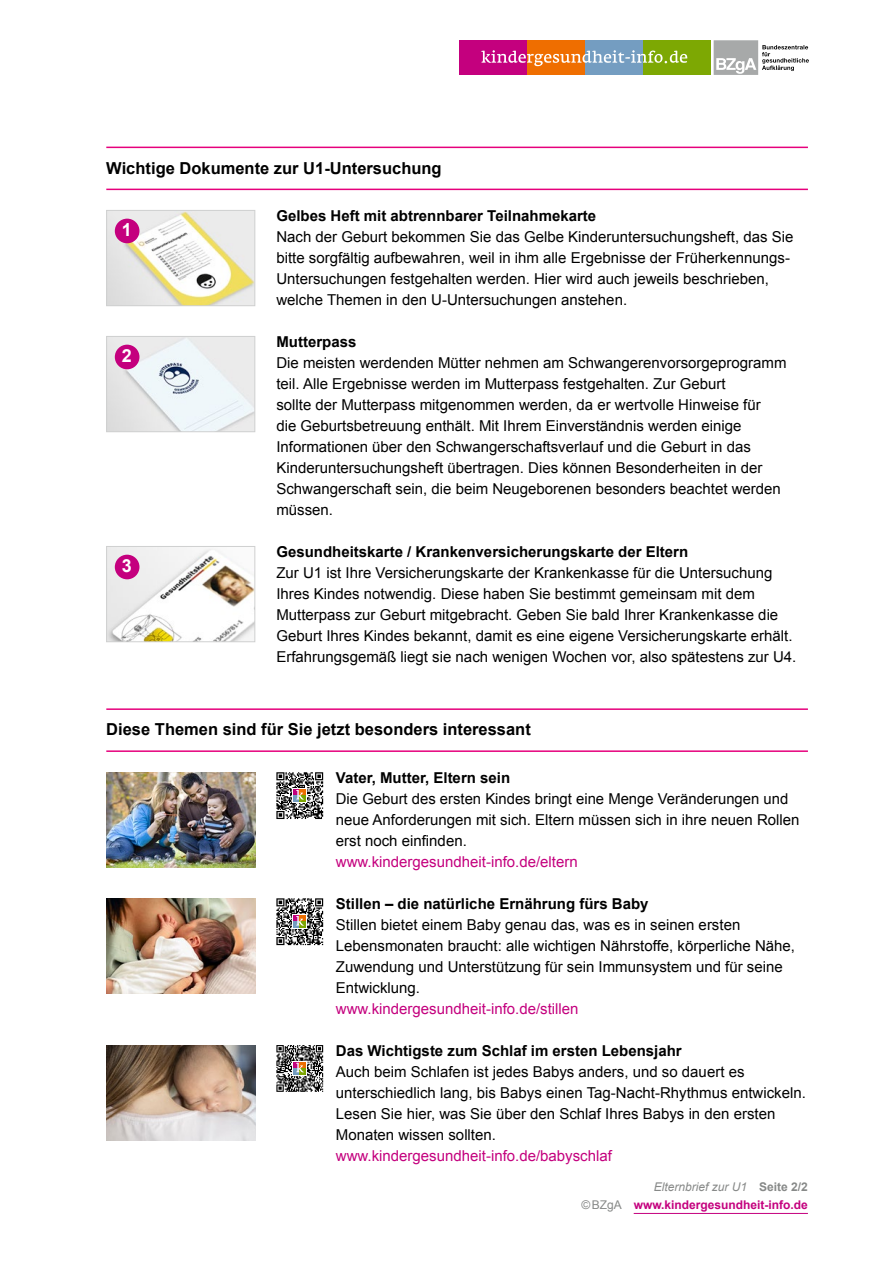
<style>
.page{position:relative;width:893px;height:1263px;background:#fff}
.page>*{position:absolute;margin:0;border:0;box-sizing:border-box;transform-origin:0 0}
.t1{font:700 18px "Arial";color:#fff}
.Kiges_PDF-Formate_H1_h2_kurzer_Abstand{font:700 16.5px "Arial";color:#000}
.Kiges_PDF-Formate_Aufzählungen_mit_Bild_{font:15px/21px "Arial";color:#000}
.Kiges_PDF-Formate_Aufzählungen_mit_Bild_-2{font:700 15px "Arial";color:#000}
.Kiges_PDF-Formate_Aufzählungen_mit_Bild_-3{font:15px "Arial";color:#c4007e}
.t2{font:700 12px/18px "Arial";color:#c4007e;text-align:right}
.s1{font-weight:400;font-style:italic;color:#878988}
.s2{color:#878988}
.s3{font-weight:400;color:#878988}
</style>
<div class="page">
<hr style="left:106px;top:147px;width:702px;height:1px;background:#e6007c">
<hr style="left:106px;top:189px;width:702px;height:1px;background:#e6007c">
<hr style="left:106px;top:708px;width:702px;height:2px;background:#e6007c">
<hr style="left:106px;top:750px;width:702px;height:2px;background:#e6007c">
<svg style="left:276px;top:772px;width:47px;height:47px"></svg>
<svg style="left:276px;top:898px;width:47px;height:47px"></svg>
<svg style="left:276px;top:1045px;width:47px;height:47px"></svg>
<img style="left:108px;top:212px;width:145px;height:92px">
<div style="left:106px;top:210px;width:149px;height:96px;border:1px solid #cfd0d0"></div>
<div style="left:115px;top:219px;width:24px;height:24px;background:#c4007e;border-radius:50%"></div>
<img style="left:108px;top:338px;width:145px;height:92px">
<div style="left:106px;top:336px;width:149px;height:96px;border:1px solid #cfd0d0"></div>
<div style="left:115px;top:345px;width:24px;height:24px;background:#c4007e;border-radius:50%"></div>
<img style="left:108px;top:548px;width:145px;height:92px">
<div style="left:106px;top:546px;width:149px;height:96px;border:1px solid #cfd0d0"></div>
<div style="left:115px;top:555px;width:24px;height:24px;background:#c4007e;border-radius:50%"></div>
<img style="left:106px;top:772px;width:149px;height:96px">
<img style="left:106px;top:898px;width:149px;height:96px">
<img style="left:106px;top:1045px;width:149px;height:96px">
<hr style="left:634px;top:1213px;width:174px;height:1px;background:#c4007e">
<div style="left:459px;top:40px;width:68px;height:35px;background:#c4007e"></div>
<div style="left:527px;top:40px;width:58px;height:35px;background:#ef6e00"></div>
<div style="left:585px;top:40px;width:58px;height:35px;background:#749dc1"></div>
<div style="left:643px;top:40px;width:68px;height:35px;background:#7da803"></div>
<svg style="left:481px;top:50px;width:206px;height:16px"></svg>
<svg style="left:714px;top:40px;width:95px;height:35px"></svg>
<h2 class="Kiges_PDF-Formate_H1_h2_kurzer_Abstand" style="left:106px;top:157px;width:337px">Wichtige Dokumente zur U1-Untersuchung</h2>
<h3 class="Kiges_PDF-Formate_Aufzählungen_mit_Bild_-2" style="left:276px;top:206px;width:321px">Gelbes Heft mit abtrennbarer Teilnahmekarte</h3>
<p class="Kiges_PDF-Formate_Aufzählungen_mit_Bild_" style="left:276px;top:226px;width:518px">Nach der Geburt bekommen Sie das Gelbe Kinderuntersuchungsheft, das Sie bitte sorgfältig aufbewahren, weil in ihm alle Ergebnisse der Früherkennungs-Untersuchungen festgehalten werden. Hier wird auch jeweils beschrieben, welche Themen in den U-Untersuchungen anstehen.</p>
<h3 class="Kiges_PDF-Formate_Aufzählungen_mit_Bild_-2" style="left:276px;top:332px;width:82px">Mutterpass</h3>
<p class="Kiges_PDF-Formate_Aufzählungen_mit_Bild_" style="left:276px;top:352px;width:512px">Die meisten werdenden Mütter nehmen am Schwangerenvorsorgeprogramm teil. Alle Ergebnisse werden im Mutterpass festgehalten. Zur Geburt<br>sollte der Mutterpass mitgenommen werden, da er wertvolle Hinweise für<br>die Geburtsbetreuung enthält. Mit Ihrem Einverständnis werden einige Informationen über den Schwangerschaftsverlauf und die Geburt in das Kinderuntersuchungsheft übertragen. Dies können Besonderheiten in der Schwangerschaft sein, die beim Neugeborenen besonders beachtet werden müssen.</p>
<h3 class="Kiges_PDF-Formate_Aufzählungen_mit_Bild_-2" style="left:276px;top:542px;width:413px">Gesundheitskarte / Krankenversicherungskarte der Eltern</h3>
<p class="Kiges_PDF-Formate_Aufzählungen_mit_Bild_" style="left:276px;top:562px;width:521px">Zur U1 ist Ihre Versicherungskarte der Krankenkasse für die Untersuchung Ihres Kindes notwendig. Diese haben Sie bestimmt gemeinsam mit dem Mutterpass zur Geburt mitgebracht. Geben Sie bald Ihrer Krankenkasse die Geburt Ihres Kindes bekannt, damit es eine eigene Versicherungskarte erhält.<br>Erfahrungsgemäß liegt sie nach wenigen Wochen vor, also spätestens zur U4.</p>
<p class="t1" style="left:122px;top:218px;width:12px">1</p>
<p class="t1" style="left:122px;top:344px;width:12px">2</p>
<p class="t1" style="left:122px;top:554px;width:12px">3</p>
<h2 class="Kiges_PDF-Formate_H1_h2_kurzer_Abstand" style="left:106px;top:719px;width:426px">Diese Themen sind für Sie jetzt besonders interessant</h2>
<h2 class="Kiges_PDF-Formate_Aufzählungen_mit_Bild_-2" style="left:336px;top:767px;width:176px">Vater, Mutter, Eltern sein</h2>
<p class="Kiges_PDF-Formate_Aufzählungen_mit_Bild_" style="left:336px;top:788px;width:465px">Die Geburt des ersten Kindes bringt eine Menge Veränderungen und neue Anforderungen mit sich. Eltern müssen sich in ihre neuen Rollen erst noch einfinden.</p>
<p class="Kiges_PDF-Formate_Aufzählungen_mit_Bild_-3" style="left:336px;top:851px;width:243px">www.kindergesundheit-info.de/eltern</p>
<h2 class="Kiges_PDF-Formate_Aufzählungen_mit_Bild_-2" style="left:336px;top:893px;width:314px">Stillen – die natürliche Ernährung fürs Baby</h2>
<p class="Kiges_PDF-Formate_Aufzählungen_mit_Bild_" style="left:336px;top:914px;width:461px">Stillen bietet einem Baby genau das, was es in seinen ersten Lebensmonaten braucht: alle wichtigen Nährstoffe, körperliche Nähe, Zuwendung und Unterstützung für sein Immunsystem und für seine Entwicklung.</p>
<p class="Kiges_PDF-Formate_Aufzählungen_mit_Bild_-3" style="left:336px;top:998px;width:244px">www.kindergesundheit-info.de/stillen</p>
<h2 class="Kiges_PDF-Formate_Aufzählungen_mit_Bild_-2" style="left:336px;top:1040px;width:347px">Das Wichtigste zum Schlaf im ersten Lebensjahr</h2>
<p class="Kiges_PDF-Formate_Aufzählungen_mit_Bild_" style="left:336px;top:1061px;width:471px">Auch beim Schlafen ist jedes Babys anders, und so dauert es unterschiedlich lang, bis Babys einen Tag-Nacht-Rhythmus entwickeln.<br>Lesen Sie hier, was Sie über den Schlaf Ihres Babys in den ersten Monaten wissen sollten.</p>
<p class="Kiges_PDF-Formate_Aufzählungen_mit_Bild_-3" style="left:336px;top:1145px;width:277px">www.kindergesundheit-info.de/babyschlaf</p>
<p class="t2" style="left:581px;top:1178px;width:228px"><span class="s1">Elternbrief zur U1</span> <span class="s2">Seite 2/2<br></span><span class="s3">©BZgA</span> www.kindergesundheit-info.de</p>
</div>
